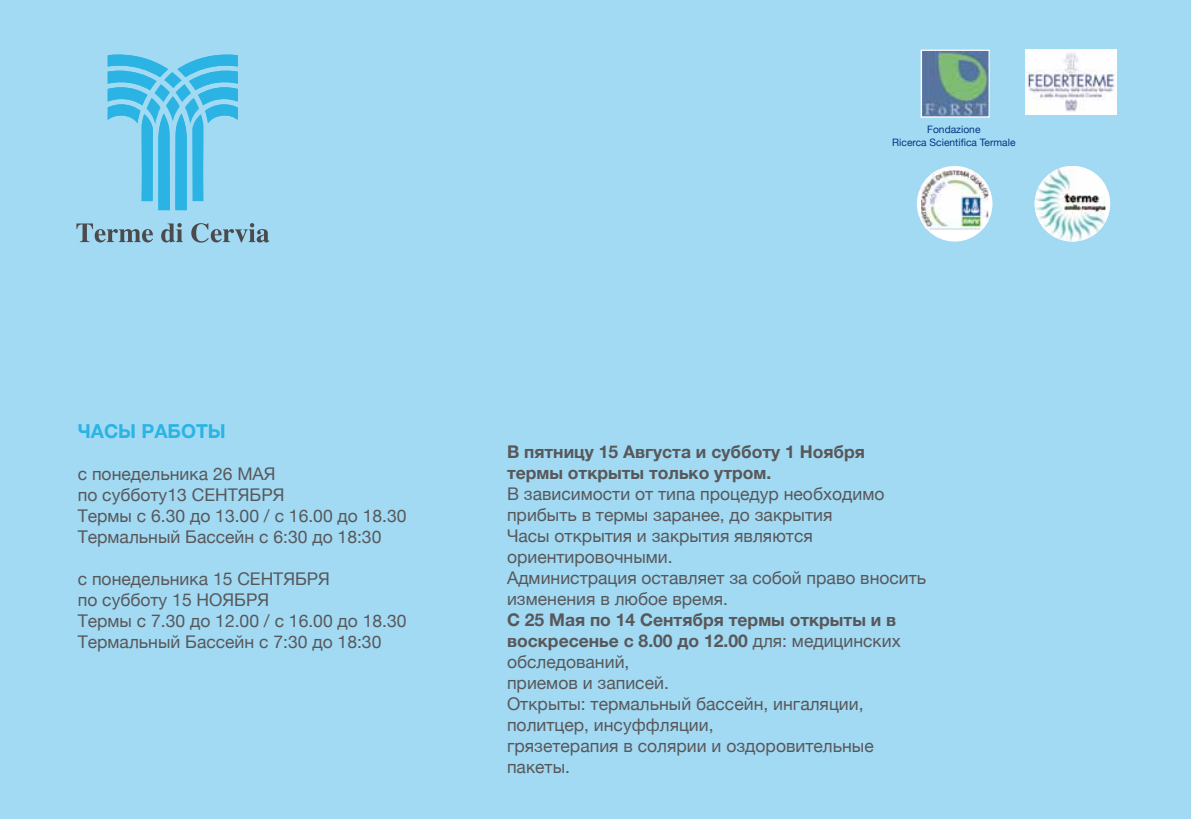
<style>
.page{position:relative;width:1191px;height:819px;background:#a2daf4}
.page>*{position:absolute;margin:0;border:0;box-sizing:border-box;transform-origin:0 0}
.t1{font:700 19.25px "Helvetica Neue";color:#2bb4e3}
.t2{font:17.5px/21px "Helvetica Neue";color:#58585a}
.t3{font:700 17.5px/21px "Helvetica Neue";color:#58585a}
.t4{font:10.15px/12.2px "Helvetica Neue";color:#003882;text-align:center}
.s1{font-weight:700}
</style>
<div class="page">
<svg style="left:108px;top:55px;width:130px;height:155px"></svg>
<svg style="left:76px;top:223px;width:77px;height:19px"></svg>
<svg style="left:161px;top:223px;width:22px;height:19px"></svg>
<svg style="left:191px;top:223px;width:78px;height:19px"></svg>
<img style="left:1025px;top:50px;width:91px;height:65px">
<div style="left:1034px;top:166px;width:76px;height:75px;background:#fff;border-radius:50%"></div>
<img style="left:1034px;top:166px;width:71px;height:75px">
<div style="left:917px;top:166px;width:75px;height:75px;background:#fff;border-radius:50%"></div>
<img style="left:921px;top:171px;width:67px;height:58px">
<img style="left:922px;top:52px;width:65px;height:64px">
<div style="left:920px;top:50px;width:69px;height:68px;border:1px solid #fff"></div>
<p class="t4" style="left:892px;top:124px;width:125px">Fondazione<br>Ricerca Scientifica Termale</p>
<p class="t1" style="left:78px;top:419px;width:149px">ЧАСЫ РАБОТЫ</p>
<p class="t2" style="left:78px;top:463px;width:330px">с понедельника 26 МАЯ<br>по субботу13 СЕНТЯБРЯ<br>Термы с 6.30 до 13.00 / с 16.00 до 18.30<br>Термальный Бассейн с 6:30 до 18:30</p>
<p class="t2" style="left:78px;top:568px;width:330px">с понедельника 15 СЕНТЯБРЯ<br>по субботу 15 НОЯБРЯ<br>Термы с 7.30 до 12.00 / с 16.00 до 18.30<br>Термальный Бассейн с 7:30 до 18:30</p>
<p class="t3" style="left:507px;top:440px;width:359px">В пятницу 15 Августа и субботу 1 Ноября термы открыты только утром.</p>
<p class="t2" style="left:507px;top:482px;width:421px">В зависимости от типа процедур необходимо прибыть в термы заранее, до закрытия<br>Часы открытия и закрытия являются ориентировочными.<br>Администрация оставляет за собой право вносить изменения в любое время.</p>
<p class="t2" style="left:507px;top:608px;width:395px"><span class="s1">С 25 Мая по 14 Сентября термы открыты и в воскресенье с 8.00 до 12.00</span> для: медицинских обследований,<br>приемов и записей.<br>Открыты: термальный бассейн, ингаляции, политцер, инсуффляции,<br>грязетерапия в солярии и oздоровительные пакеты.</p>
</div>
